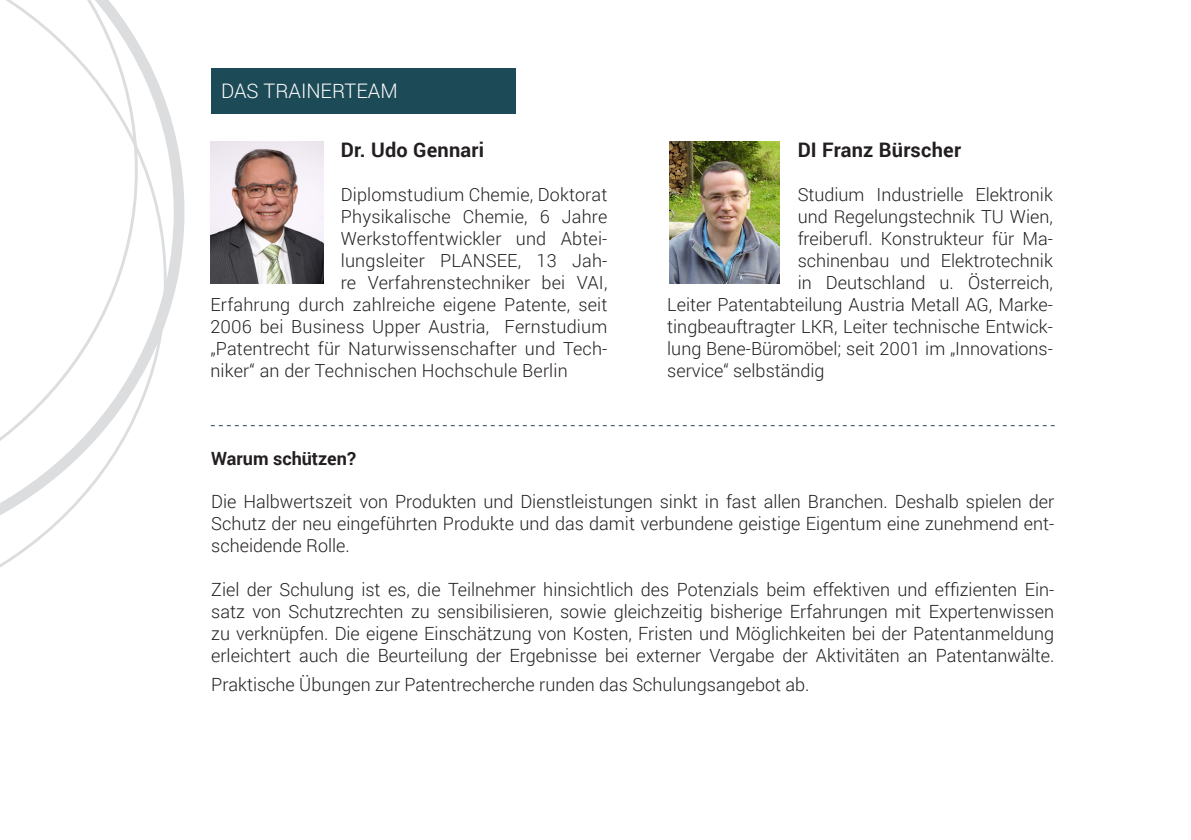
<style>
.page{position:relative;width:1191px;height:840px;background:#fff}
.page>*{position:absolute;margin:0;border:0;box-sizing:border-box;transform-origin:0 0}
.Normaltext{font:700 20px "Roboto";letter-spacing:.01em;color:#231f20}
.t1{font:300 20px "Roboto";color:#fff}
.t2{font:300 18.2px/22px "Roboto";color:#231f20;text-align:justify}
.t3{font:700 18.2px "Roboto";color:#231f20}
.Normaltext-2{font:300 18px "Roboto";color:#231f20}
</style>
<div class="page">
<svg style="left:167px;top:107px;width:17px;height:211px"></svg>
<svg style="left:0;top:43px;width:167px;height:524px"></svg>
<svg style="left:0;top:0;width:138px;height:518px"></svg>
<img style="left:210px;top:142px;width:114px;height:141px">
<img style="left:669px;top:142px;width:111px;height:141px">
<svg style="left:211px;top:425px;width:843px;height:1px"></svg>
<div style="left:211px;top:68px;width:305px;height:45px;background:#1d4a57"></div>
<p class="t1" style="left:221px;top:77px;width:178px">DAS TRAINERTEAM</p>
<p class="Normaltext" style="left:341px;top:136px;width:145px">Dr. Udo Gennari</p>
<p class="Normaltext-2" style="left:341px;top:182px;width:268px">Diplomstudium Chemie, Doktorat</p>
<p class="Normaltext-2" style="left:341px;top:204px;width:268px">Physikalische Chemie, 6 Jahre</p>
<p class="Normaltext-2" style="left:341px;top:226px;width:268px">Werkstoffentwickler und Abtei-</p>
<p class="Normaltext-2" style="left:341px;top:248px;width:268px">lungsleiter PLANSEE, 13 Jah-</p>
<p class="Normaltext-2" style="left:341px;top:270px;width:268px">re Verfahrenstechniker bei VAI,</p>
<p class="Normaltext-2" style="left:210px;top:292px;width:398px">Erfahrung durch zahlreiche eigene Patente, seit</p>
<p class="Normaltext-2" style="left:210px;top:314px;width:398px">2006 bei Business Upper Austria, Fernstudium</p>
<p class="Normaltext-2" style="left:210px;top:336px;width:398px">„Patentrecht für Naturwissenschafter und Tech-</p>
<p class="Normaltext-2" style="left:210px;top:358px;width:359px">niker“ an der Technischen Hochschule Berlin</p>
<p class="Normaltext" style="left:797px;top:136px;width:165px">DI Franz Bürscher</p>
<p class="Normaltext-2" style="left:797px;top:182px;width:257px">Studium Industrielle Elektronik</p>
<p class="Normaltext-2" style="left:797px;top:204px;width:257px">und Regelungstechnik TU Wien,</p>
<p class="Normaltext-2" style="left:797px;top:226px;width:257px">freiberufl. Konstrukteur für Ma-</p>
<p class="Normaltext-2" style="left:797px;top:248px;width:257px">schinenbau und Elektrotechnik</p>
<p class="Normaltext-2" style="left:797px;top:270px;width:257px">in Deutschland u. Österreich,</p>
<p class="Normaltext-2" style="left:667px;top:292px;width:387px">Leiter Patentabteilung Austria Metall AG, Marke-</p>
<p class="Normaltext-2" style="left:667px;top:314px;width:387px">tingbeauftragter LKR, Leiter technische Entwick-</p>
<p class="Normaltext-2" style="left:667px;top:336px;width:387px">lung Bene-Büromöbel; seit 2001 im „Innovations-</p>
<p class="Normaltext-2" style="left:667px;top:358px;width:159px">service“ selbständig</p>
<p class="t3" style="left:211px;top:445px;width:146px">Warum schützen?</p>
<p class="t2" style="left:211px;top:490px;width:844px">Die Halbwertszeit von Produkten und Dienstleistungen sinkt in fast allen Branchen. Deshalb spielen der Schutz der neu eingeführten Produkte und das damit verbundene geistige Eigentum eine zunehmend ent&shy;scheidende Rolle.</p>
<p class="t2" style="left:211px;top:578px;width:844px">Ziel der Schulung ist es, die Teilnehmer hinsichtlich des Potenzials beim effektiven und effizienten Ein&shy;satz von Schutzrechten zu sensibilisieren, sowie gleichzeitig bisherige Erfahrungen mit Expertenwissen zu verknüpfen. Die eigene Einschätzung von Kosten, Fristen und Möglichkeiten bei der Patentanmeldung erleichtert auch die Beurteilung der Ergebnisse bei externer Vergabe der Aktivitäten an Patentanwälte.</p>
<p class="t2" style="left:211px;top:672px;width:599px">Praktische Übungen zur Patentrecherche runden das Schulungsangebot ab.</p>
</div>
